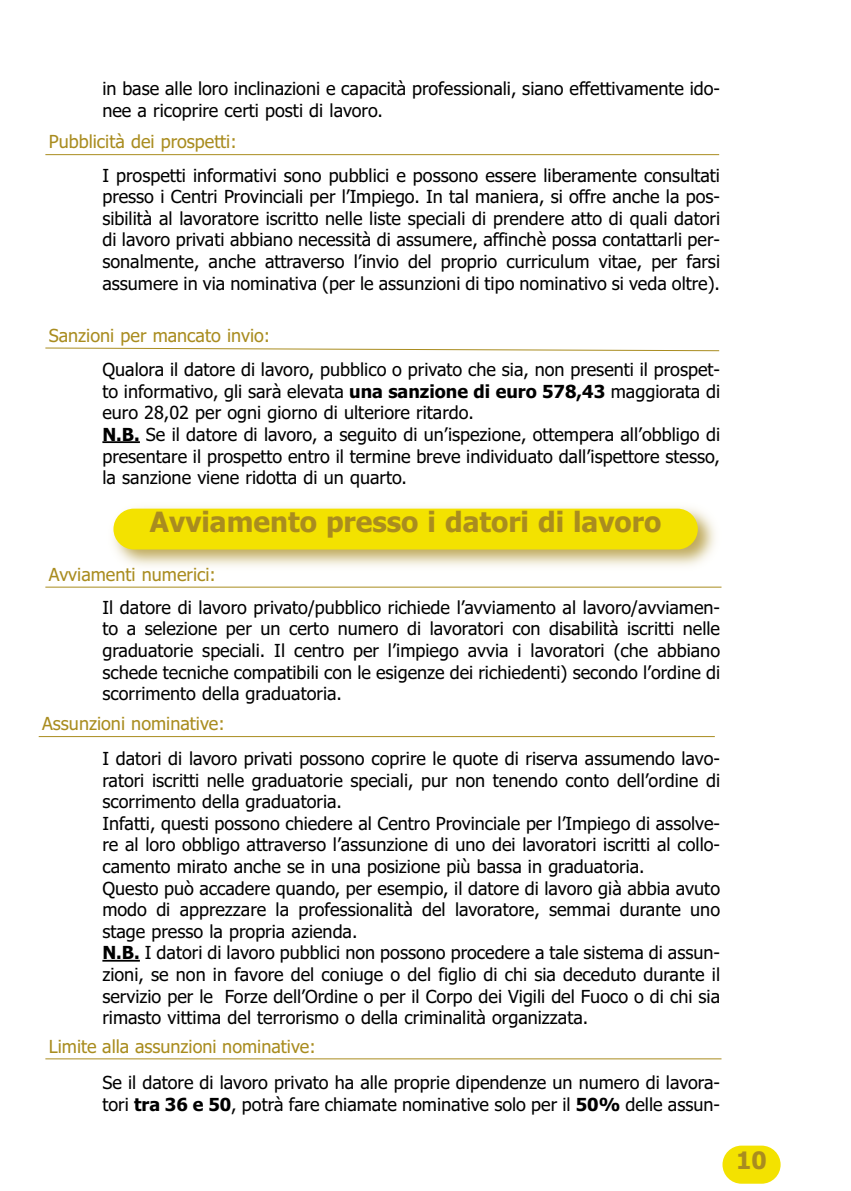
<style>
.page{position:relative;width:851px;height:1191px;background:#fff}
.page>*{position:absolute;margin:0;border:0;box-sizing:border-box;transform-origin:0 0}
.t1{font:700 28px "Tahoma";color:#a98c1f}
.t2{font:700 24px "Tahoma";color:#a98c1f}
.t3{font:18px/21.6px "Tahoma";color:#000}
.t4{font:18px "Tahoma";color:#a98c1f}
.s1{font-weight:700}
</style>
<div class="page">
<hr style="left:102px;top:441px;width:38px;height:2px;background:#000">
<hr style="left:102px;top:960px;width:38px;height:1px;background:#000">
<div style="left:722px;top:1145px;width:58px;height:38px;background:#f3e200;border-radius:19px"></div>
<img style="left:113px;top:507px;width:602px;height:60px">
<div style="left:113px;top:508px;width:584px;height:41px;background:#f3e200;border-radius:20px"></div>
<hr style="left:45px;top:154px;width:674px;height:1px;background:#a98c1f">
<svg style="left:45px;top:347px;width:675px;height:5px"></svg>
<hr style="left:45px;top:586px;width:676px;height:1px;background:#a98c1f">
<hr style="left:39px;top:736px;width:675px;height:1px;background:#a98c1f">
<hr style="left:45px;top:1058px;width:676px;height:1px;background:#a98c1f">
<p class="t3" style="left:102px;top:78px;width:619px">in base alle loro inclinazioni e capacità professionali, siano effettivamente ido&shy;nee a ricoprire certi posti di lavoro.</p>
<p class="t4" style="left:49px;top:132px;width:189px">Pubblicità dei prospetti:</p>
<p class="t3" style="left:102px;top:165px;width:619px;text-align:justify">I prospetti informativi sono pubblici e possono essere liberamente consultati presso i Centri Provinciali per l’Impiego. In tal maniera, si offre anche la pos&shy;sibilità al lavoratore iscritto nelle liste speciali di prendere atto di quali datori di lavoro privati abbiano necessità di assumere, affinchè possa contattarli per&shy;sonalmente, anche attraverso l’invio del proprio curriculum vitae, per farsi assumere in via nominativa (per le assunzioni di tipo nominativo si veda oltre).</p>
<p class="t4" style="left:49px;top:325px;width:223px">Sanzioni per mancato invio:</p>
<p class="t3" style="left:102px;top:359px;width:619px">Qualora il datore di lavoro, pubblico o privato che sia, non presenti il prospet&shy;to informativo, gli sarà elevata <span class="s1">una sanzione di euro 578,43</span> maggiorata di euro 28,02 per ogni giorno di ulteriore ritardo.<br><span class="s1">N.B.</span> Se il datore di lavoro, a seguito di un’ispezione, ottempera all’obbligo di presentare il prospetto entro il termine breve individuato dall’ispettore stesso, la sanzione viene ridotta di un quarto.</p>
<h1 class="t1" style="left:150px;top:506px;width:513px">Avviamento presso i datori di lavoro</h1>
<p class="t4" style="left:49px;top:564px;width:169px">Avviamenti numerici:</p>
<p class="t3" style="left:102px;top:597px;width:619px;text-align:justify">Il datore di lavoro privato/pubblico richiede l’avviamento al lavoro/avviamen&shy;to a selezione per un certo numero di lavoratori con disabilità iscritti nelle graduatorie speciali. Il centro per l’impiego avvia i lavoratori (che abbiano schede tecniche compatibili con le esigenze dei richiedenti) secondo l’ordine di scorrimento della graduatoria.</p>
<p class="t4" style="left:42px;top:713px;width:184px">Assunzioni nominative:</p>
<p class="t3" style="left:102px;top:748px;width:619px">I datori di lavoro privati possono coprire le quote di riserva assumendo lavo&shy;ratori iscritti nelle graduatorie speciali, pur non tenendo conto dell’ordine di scorrimento della graduatoria.<br>Infatti, questi possono chiedere al Centro Provinciale per l’Impiego di assolve&shy;re al loro obbligo attraverso l’assunzione di uno dei lavoratori iscritti al collo&shy;camento mirato anche se in una posizione più bassa in graduatoria.<br>Questo può accadere quando, per esempio, il datore di lavoro già abbia avuto modo di apprezzare la professionalità del lavoratore, semmai durante uno stage presso la propria azienda.<br><span class="s1">N.B.</span> I datori di lavoro pubblici non possono procedere a tale sistema di assun&shy;zioni, se non in favore del coniuge o del figlio di chi sia deceduto durante il servizio per le Forze dell’Ordine o per il Corpo dei Vigili del Fuoco o di chi sia rimasto vittima del terrorismo o della criminalità organizzata.</p>
<p class="t4" style="left:49px;top:1036px;width:268px">Limite alla assunzioni nominative:</p>
<p class="t3" style="left:102px;top:1072px;width:619px">Se il datore di lavoro privato ha alle proprie dipendenze un numero di lavora&shy;tori <span class="s1">tra 36 e 50</span>, potrà fare chiamate nominative solo per il <span class="s1">50%</span> delle assun-</p>
<h2 class="t2" style="left:736px;top:1146px;width:32px">10</h2>
</div>
